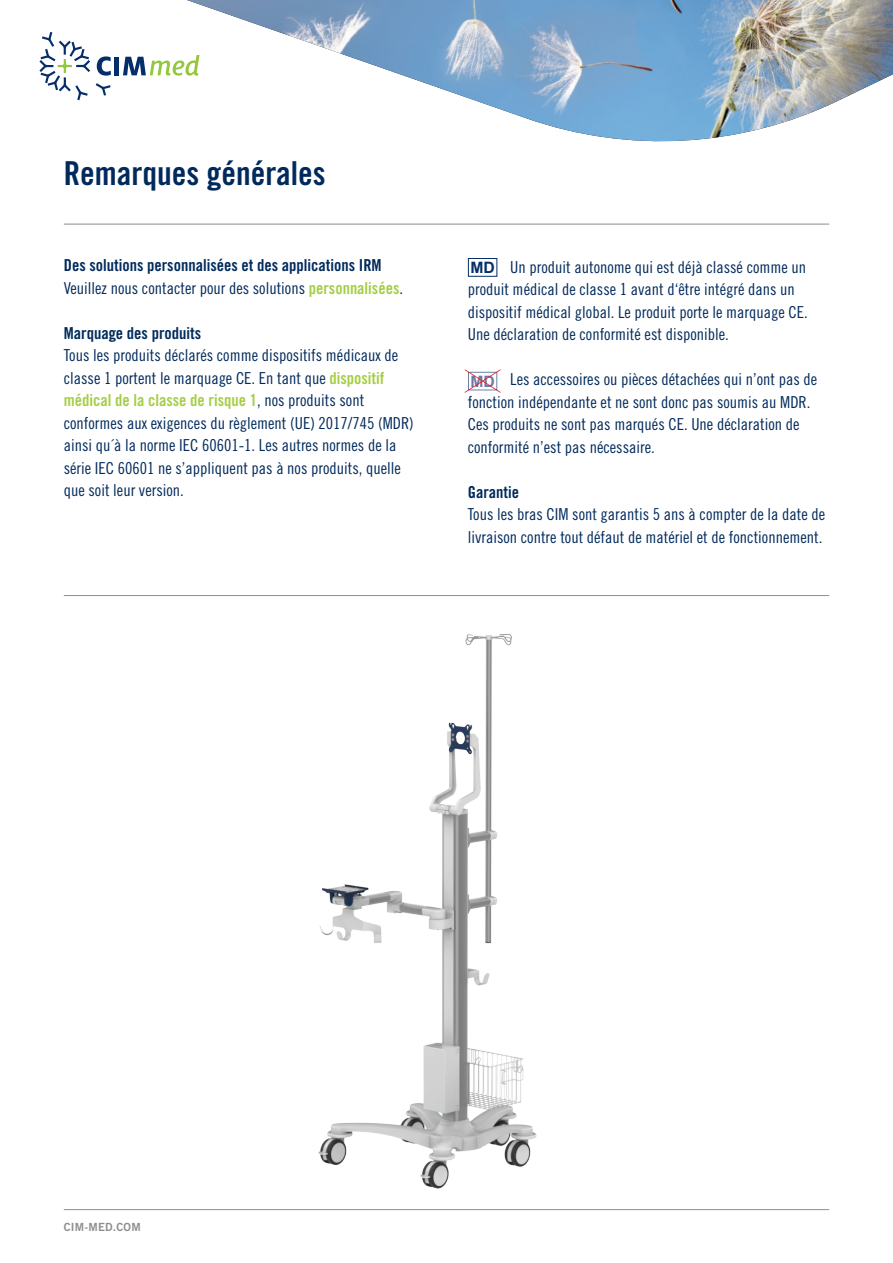
<style>
.page{position:relative;width:893px;height:1263px;background:#fff}
.page>*{position:absolute;margin:0;border:0;box-sizing:border-box;transform-origin:0 0}
.t1{font:33px "Trade Gothic LT Std Bd Cn 20";color:#002a5b}
.t2{font:16.5px/22.5px "Trade Gothic LT Std Cn 18";color:#002a5b}
.t3{font:16.5px "Trade Gothic LT Std Bd Cn 20";color:#002a5b}
.t4{font:16.5px "Trade Gothic LT Std Bd Cn 20";color:#a5ce44}
.t5{font:700 15.75px "Arial";color:#052d69}
.t6{font:700 15.75px "Arial";color:#6e78a3}
.t7{font:11.25px "Trade Gothic LT Std Bd 2";letter-spacing:.02em;color:#8e8e8f}
.s1{font-family:"Trade Gothic LT Std Bd Cn 20";color:#a5ce44}
.s2{font-family:"Trade Gothic LT Std Cn 18";color:#002a5b}
</style>
<div class="page">
<hr style="left:64px;top:224px;width:765px;height:1px;background:#8e8e8f">
<hr style="left:64px;top:1209px;width:765px;height:1px;background:#8e8e8f">
<svg style="left:96px;top:83px;width:15px;height:13px"></svg>
<svg style="left:97px;top:56px;width:14px;height:20px"></svg>
<div style="left:114px;top:57px;width:5px;height:18px;background:#052d69"></div>
<svg style="left:123px;top:56px;width:64px;height:20px"></svg>
<svg style="left:39px;top:32px;width:51px;height:68px"></svg>
<div style="left:468px;top:258px;width:29px;height:19px;border:1px solid #052d69"></div>
<svg style="left:465px;top:369px;width:36px;height:24px"></svg>
<hr style="left:64px;top:595px;width:765px;height:1px;background:#8e8e8f">
<img style="left:187px;top:0;width:706px;height:142px">
<img style="left:318px;top:634px;width:219px;height:555px">
<h1 class="t1" style="left:64px;top:154px;width:263px">Remarques générales</h1>
<p class="t3" style="left:64px;top:255px;width:319px">Des solutions personnalisées et des applications IRM</p>
<p class="t2" style="left:64px;top:276px;width:341px">Veuillez nous contacter pour des solutions <span class="s1">personnalisées</span>.</p>
<p class="t3" style="left:64px;top:323px;width:139px">Marquage des produits</p>
<p class="t2" style="left:64px;top:344px;width:336px">Tous les produits déclarés comme dispositifs médicaux de classe 1 portent le marquage CE. En tant que <span class="s1">dispositif</span></p>
<p class="t4" style="left:64px;top:390px;width:302px">médical de la classe de risque 1<span class="s2">, nos produits sont</span></p>
<p class="t2" style="left:64px;top:412px;width:352px">conformes aux exigences du règlement (UE) 2017/745 (MDR) ainsi qu´à la norme IEC 60601-1. Les autres normes de la série IEC 60601 ne s’appliquent pas à nos produits, quelle que soit leur version.</p>
<p class="t2" style="left:468px;top:256px;width:341px;text-indent:43px">Un produit autonome qui est déjà classé comme un produit médical de classe 1 avant d‘être intégré dans un dispositif médical global. Le produit porte le marquage CE.<br>Une déclaration de conformité est disponible.</p>
<p class="t2" style="left:468px;top:368px;width:351px;text-indent:43px">Les accessoires ou pièces détachées qui n’ont pas de fonction indépendante et ne sont donc pas soumis au MDR.<br>Ces produits ne sont pas marqués CE. Une déclaration de conformité n’est pas nécessaire.</p>
<p class="t3" style="left:468px;top:482px;width:53px">Garantie</p>
<p class="t2" style="left:468px;top:503px;width:359px">Tous les bras CIM sont garantis 5 ans à compter de la date de livraison contre tout défaut de matériel et de fonctionnement.</p>
<p class="t5" style="left:470px;top:256px;width:26px">MD</p>
<p class="t6" style="left:470px;top:370px;width:26px">MD</p>
<p class="t7" style="left:64px;top:1220px;width:78px">CIM-MED.COM</p>
</div>
